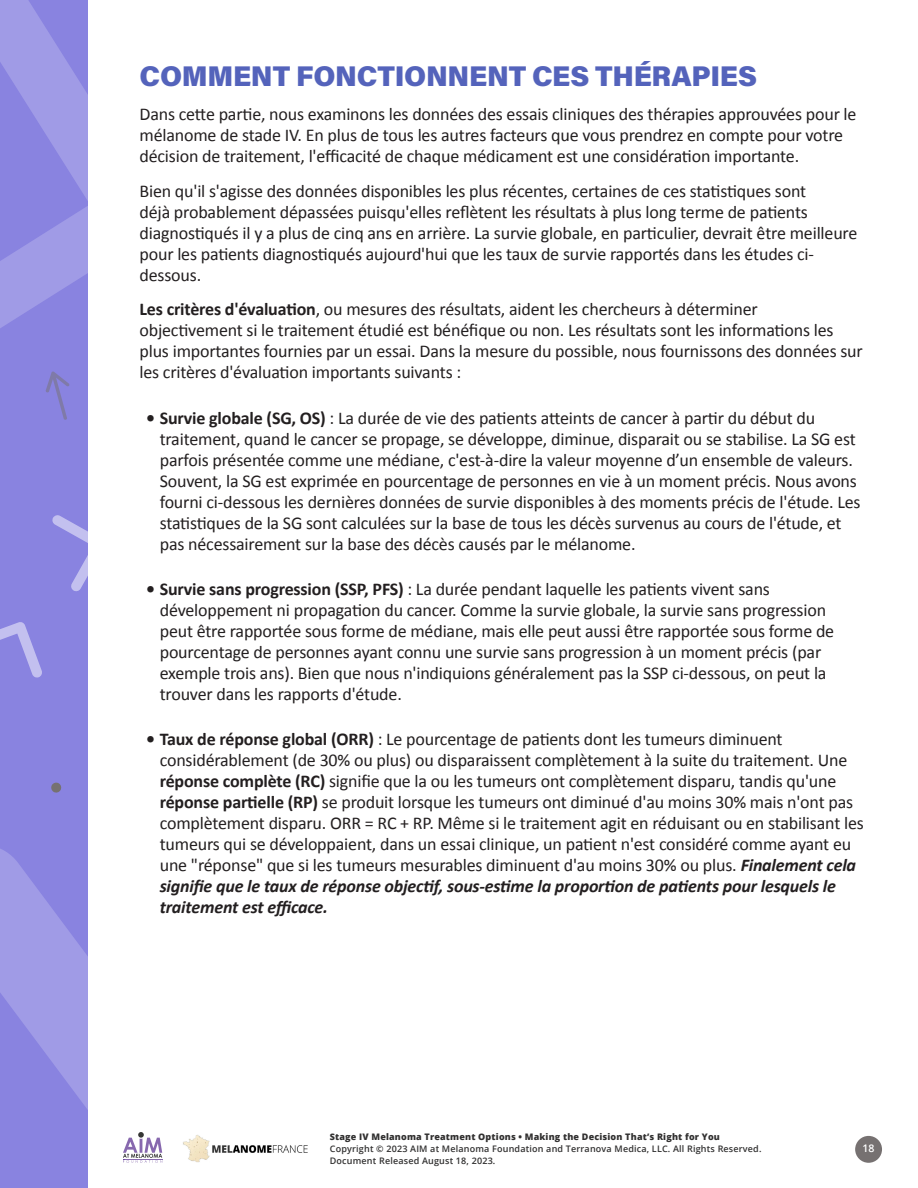
<style>
.page{position:relative;width:918px;height:1188px;background:#fff}
.page>*{position:absolute;margin:0;border:0;box-sizing:border-box;transform-origin:0 0}
._2nd_level_header{font:28.5px "Acumin Variable Concept";letter-spacing:-.01em;color:#5463bb}
.General_Paragraph{font:18px/21px "Calibri";letter-spacing:-.01em;color:#231f20}
.t1{font:600 10.5px "Open Sans";color:#fff}
.t2{font:600 9px/12px "Open Sans";letter-spacing:.02em;color:#313030}
.t3{font:800 9px "Open Sans";letter-spacing:.02em;color:#313030}
.s1{font-weight:700}
.s2{font-weight:700;font-style:italic}
</style>
<div class="page">
<div style="left:855px;top:1136px;width:27px;height:27px;background:#767171;border-radius:13px"></div>
<img style="left:296px;top:1145px;width:12px;height:8px">
<div style="left:0;top:0;width:88px;height:1188px;background:#8983e0"></div>
<svg style="left:0;top:622px;width:42px;height:56px"></svg>
<svg style="left:52px;top:515px;width:36px;height:76px"></svg>
<svg style="left:46px;top:391px;width:21px;height:29px"></svg>
<svg style="left:51px;top:782px;width:11px;height:11px"></svg>
<svg style="left:0;top:849px;width:296px;height:314px"></svg>
<svg style="left:0;top:0;width:88px;height:391px"></svg>
<p class="_2nd_level_header" style="left:140px;top:56px;width:619px">COMMENT FONCTIONNENT CES THÉRAPIES</p>
<p class="General_Paragraph" style="left:140px;top:103px;width:719px">Dans cette partie, nous examinons les données des essais cliniques des thérapies approuvées pour le mélanome de stade IV. En plus de tous les autres facteurs que vous prendrez en compte pour votre décision de traitement, l'efficacité de chaque médicament est une considération importante.</p>
<p class="General_Paragraph" style="left:140px;top:180px;width:719px">Bien qu'il s'agisse des données disponibles les plus récentes, certaines de ces statistiques sont<br>déjà probablement dépassées puisqu'elles reflètent les résultats à plus long terme de patients diagnostiqués il y a plus de cinq ans en arrière. La survie globale, en particulier, devrait être meilleure pour les patients diagnostiqués aujourd'hui que les taux de survie rapportés dans les études ci&shy;dessous.</p>
<p class="General_Paragraph" style="left:140px;top:298px;width:725px"><span class="s1">Les critères d'évaluation</span>, ou mesures des résultats, aident les chercheurs à déterminer objectivement si le traitement étudié est bénéfique ou non. Les résultats sont les informations les plus importantes fournies par un essai. Dans la mesure du possible, nous fournissons des données sur les critères d'évaluation importants suivants :</p>
<p class="General_Paragraph" style="left:160px;top:407px;width:702px;text-indent:-14px"><span class="s1">• Survie globale (SG, OS)</span> : La durée de vie des patients atteints de cancer à partir du début du traitement, quand le cancer se propage, se développe, diminue, disparait ou se stabilise. La SG est parfois présentée comme une médiane, c'est-à-dire la valeur moyenne d’un ensemble de valeurs.<br>Souvent, la SG est exprimée en pourcentage de personnes en vie à un moment précis. Nous avons fourni ci-dessous les dernières données de survie disponibles à des moments précis de l'étude. Les statistiques de la SG sont calculées sur la base de tous les décès survenus au cours de l'étude, et pas nécessairement sur la base des décès causés par le mélanome.</p>
<p class="General_Paragraph" style="left:160px;top:578px;width:676px;text-indent:-14px"><span class="s1">• Survie sans progression (SSP, PFS)</span> : La durée pendant laquelle les patients vivent sans développement ni propagation du cancer. Comme la survie globale, la survie sans progression peut être rapportée sous forme de médiane, mais elle peut aussi être rapportée sous forme de pourcentage de personnes ayant connu une survie sans progression à un moment précis (par exemple trois ans). Bien que nous n'indiquions généralement pas la SSP ci-dessous, on peut la trouver dans les rapports d'étude.</p>
<p class="General_Paragraph" style="left:160px;top:728px;width:706px;text-indent:-14px"><span class="s1">• Taux de réponse global (ORR)</span> : Le pourcentage de patients dont les tumeurs diminuent considérablement (de 30% ou plus) ou disparaissent complètement à la suite du traitement. Une <span class="s1">réponse complète (RC)</span> signifie que la ou les tumeurs ont complètement disparu, tandis qu'une <span class="s1">réponse partielle (RP)</span> se produit lorsque les tumeurs ont diminué d'au moins 30% mais n'ont pas complètement disparu. ORR = RC + RP. Même si le traitement agit en réduisant ou en stabilisant les tumeurs qui se développaient, dans un essai clinique, un patient n'est considéré comme ayant eu une "réponse" que si les tumeurs mesurables diminuent d'au moins 30% ou plus. <span class="s2">Finalement cela signifie que le taux de réponse objectif, sous-estime la proportion de patients pour lesquels le traitement est efficace.</span></p>
<p class="t3" style="left:330px;top:1130px;width:392px">Stage IV Melanoma Treatment Options • Making the Decision That’s Right for You</p>
<p class="t2" style="left:330px;top:1143px;width:433px">Copyright © 2023 AIM at Melanoma Foundation and Terranova Medica, LLC. All Rights Reserved.<br>Document Released August 18, 2023.</p>
<p class="t1" style="left:863px;top:1141px;width:13px">18</p>
</div>
